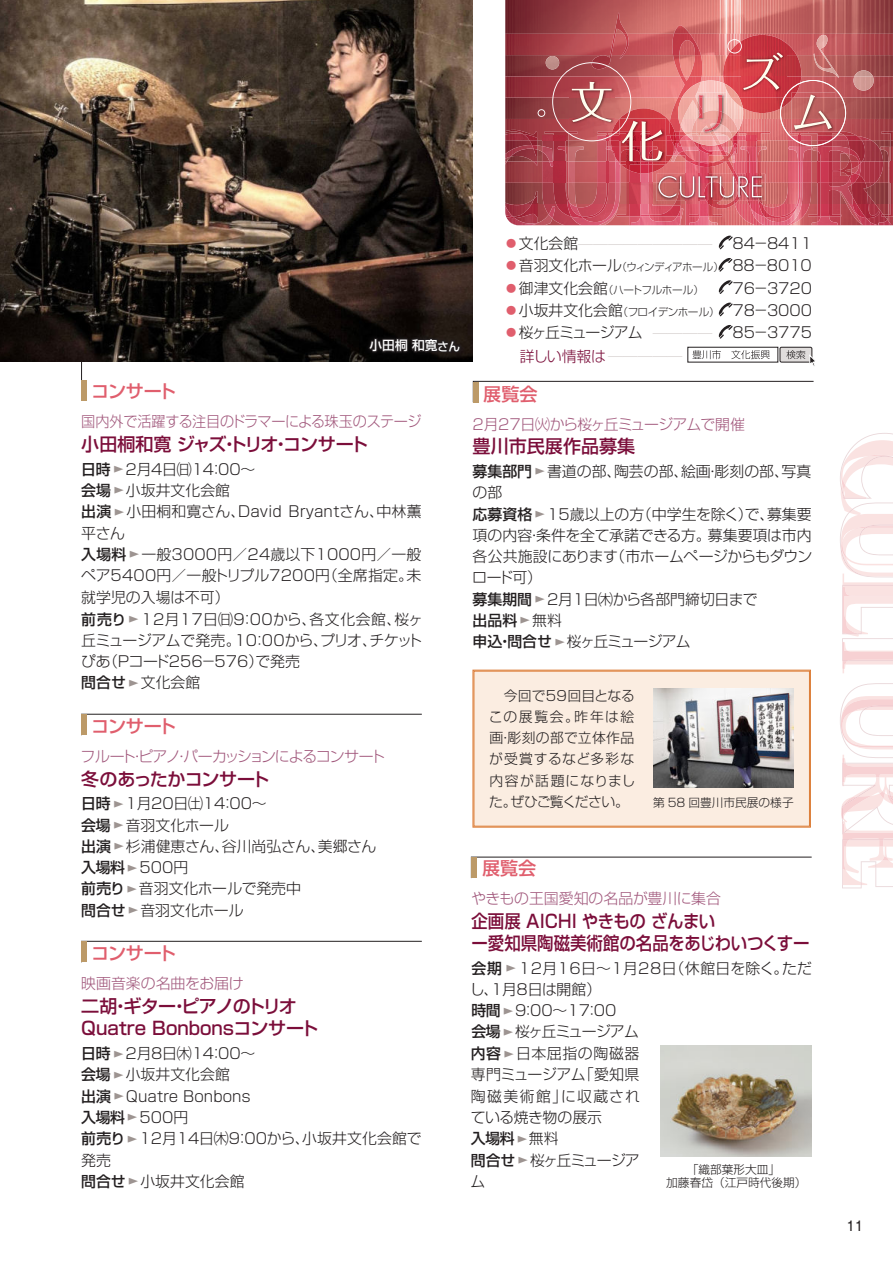
<style>
.page{position:relative;width:893px;height:1263px;background:#fff}
.page>*{position:absolute;margin:0;border:0;box-sizing:border-box;transform-origin:0 0}
.t1{font:500 18px/22.4px "Shin Go Pro";letter-spacing:-.005em;color:#7b0e3a}
.t2{font:500 18px/22.4px "Shin Go Pro";letter-spacing:-.005em;color:#7b0e3a;scale:.91 1}
.t3{font:500 18px "Shin Go Pro";letter-spacing:-.02em;color:#e05e6d}
.t4{font:500 18px "Shin Go Pro";letter-spacing:-.045em;color:#7b0e3a}
.t5{font:500 18px "Shin Go Pro";letter-spacing:-.035em;color:#7b0e3a}
.t6{font:300 14.85px/21.3px "Shin Go Pro";color:#231f20}
.t7{font:300 14.85px/22.6px "Shin Go Pro";color:#dad5d4;text-align:right}
.t8{font:300 14.85px "Shin Go Pro";color:#a1577b}
.t9{font:300 14.85px "Shin Go Pro";letter-spacing:-.03em;color:#a1577b;scale:.95 1}
.t10{font:300 14.85px "Shin Go Pro";letter-spacing:-.075em;color:#a1577b}
.t11{font:300 14.85px "Shin Go Pro";letter-spacing:-.03em;color:#a1577b}
.t12{font:300 13.8px/21.1px "Shin Go Pro";letter-spacing:.025em;color:#231f20;text-align:justify}
.t13{font:13.35px "Gothic MB101 Pro";color:#231f20}
.t14{font:500 12.75px "Shin Go Pro";color:#fff}
.t15{font:300 11.7px/12.8px "Shin Go Pro";color:#231f20;text-align:center}
.t16{font:300 10.65px "Shin Go Pro";letter-spacing:-.035em;color:#231f20}
.s1{font-size:11.7px}
.s2{font-weight:500}
.s3{font-weight:400;color:#e05e6d}
.s4{color:#231f20}
.s5{font-size:10.65px}
.s6{font-weight:400;font-size:14.85px;color:#e05e6d}
.s7{font-size:14.85px}
.s8{color:#dad5d4}
.s9{color:#7b0e3a}
</style>
<div class="page">
<svg style="left:840px;top:433px;width:53px;height:455px"></svg>
<hr style="left:81px;top:357px;width:1px;height:43px;background:#231f20">
<svg style="left:719px;top:236px;width:14px;height:13px"></svg>
<svg style="left:719px;top:258px;width:13px;height:14px"></svg>
<svg style="left:719px;top:280px;width:14px;height:14px"></svg>
<svg style="left:719px;top:303px;width:14px;height:13px"></svg>
<svg style="left:719px;top:325px;width:14px;height:14px"></svg>
<img style="left:505px;top:0;width:388px;height:34px">
<img style="left:505px;top:34px;width:388px;height:5px">
<img style="left:670px;top:25px;width:65px;height:14px">
<img style="left:672px;top:34px;width:29px;height:5px">
<img style="left:591px;top:13px;width:36px;height:26px">
<img style="left:610px;top:34px;width:19px;height:5px">
<img style="left:814px;top:35px;width:14px;height:4px">
<img style="left:728px;top:35px;width:68px;height:4px">
<img style="left:505px;top:39px;width:388px;height:187px">
<div style="left:688px;top:347px;width:90px;height:15px;border:1px solid #231f20"></div>
<div style="left:780px;top:347px;width:32px;height:15px;background:#e0dddc;border-radius:2px"></div>
<div style="left:780px;top:347px;width:32px;height:15px;border:1px solid #231f20;border-radius:2px"></div>
<svg style="left:692px;top:350px;width:29px;height:9px"></svg>
<svg style="left:731px;top:350px;width:39px;height:9px"></svg>
<svg style="left:786px;top:350px;width:29px;height:16px"></svg>
<svg style="left:473px;top:381px;width:341px;height:22px"></svg>
<div style="left:474px;top:382px;width:5px;height:20px;background:#bc9a68"></div>
<img style="left:0;top:0;width:473px;height:361px">
<div style="left:364px;top:334px;width:101px;height:23px;background:#231f20;opacity:.75"></div>
<svg style="left:367px;top:330px;width:95px;height:30px;background:#161211"></svg>
<div style="left:82px;top:380px;width:5px;height:21px;background:#bc9a68"></div>
<div style="left:472px;top:669px;width:339px;height:159px;background:#fbede1"></div>
<img style="left:653px;top:688px;width:141px;height:99px">
<svg style="left:471px;top:857px;width:341px;height:21px"></svg>
<div style="left:472px;top:857px;width:5px;height:21px;background:#bc9a68"></div>
<img style="left:660px;top:1045px;width:152px;height:112px">
<svg style="left:81px;top:941px;width:341px;height:22px"></svg>
<div style="left:82px;top:941px;width:5px;height:21px;background:#bc9a68"></div>
<svg style="left:81px;top:714px;width:341px;height:22px"></svg>
<div style="left:82px;top:714px;width:5px;height:21px;background:#bc9a68"></div>
<img style="left:0;top:0;width:1px;height:106px">
<svg style="left:0;top:21px;width:1px;height:22px"></svg>
<svg style="left:0;top:64px;width:1px;height:21px"></svg>
<svg style="left:0;top:106px;width:1px;height:106px"></svg>
<p class="t14" style="left:369px;top:335px;width:92px">小田桐 和寛<span class="s1">さん</span></p>
<p class="t3" style="left:91px;top:377px;width:86px">コンサート</p>
<p class="t9" style="left:81px;top:409px;width:360px">国内外で活躍する注目のドラマーによる珠玉のステージ</p>
<p class="t4" style="left:81px;top:429px;width:288px">小田桐和寛 ジャズ・トリオ・コンサート</p>
<p class="t6" style="left:81px;top:457px;width:343px"><span class="s2">日時</span><sup>⇔</sup>2月4日㈰14：00～<br><span class="s2">会場</span><sup>⇔</sup>小坂井文化会館<br><span class="s2">出演</span><sup>⇔</sup>小田桐和寛さん、David Bryantさん、中林薫平さん<br><span class="s2">入場料</span><sup>⇔</sup>一般3000円／24歳以下1000円／一般ペア5400円／一般トリプル7200円（全席指定。未就学児の入場は不可）<br><span class="s2">前売り</span><sup>⇔</sup>12月17日㈰9：00から、各文化会館、桜ヶ丘ミュージアムで発売。10：00から、プリオ、チケットぴあ（Pコード256－576）で発売<br><span class="s2">問合せ</span><sup>⇔</sup>文化会館</p>
<p class="t3" style="left:91px;top:711px;width:86px">コンサート</p>
<p class="t10" style="left:81px;top:744px;width:306px">フルート・ピアノ・パーカッションによるコンサート</p>
<p class="t5" style="left:81px;top:764px;width:190px">冬のあったかコンサート</p>
<p class="t6" style="left:81px;top:791px;width:297px"><span class="s2">日時</span><sup>⇔</sup>1月20日㈯14：00～<br><span class="s2">会場</span><sup>⇔</sup>音羽文化ホール<br><span class="s2">出演</span><sup>⇔</sup>杉浦健恵さん、谷川尚弘さん、美郷さん<span class="s2">入場料</span><sup>⇔</sup>500円<br><span class="s2">前売り</span><sup>⇔</sup>音羽文化ホールで発売中<br><span class="s2">問合せ</span><sup>⇔</sup>音羽文化ホール</p>
<p class="t3" style="left:91px;top:939px;width:86px">コンサート</p>
<p class="t8" style="left:81px;top:971px;width:164px">映画音楽の名曲をお届け</p>
<p class="t1" style="left:81px;top:993px;width:239px">二胡・ギター・ピアノのトリオ<br>Quatre Bonbonsコンサート</p>
<p class="t6" style="left:81px;top:1041px;width:342px"><span class="s2">日時</span><sup>⇔</sup>2月8日㈭14：00～<br><span class="s2">会場</span><sup>⇔</sup>小坂井文化会館<br><span class="s2">出演</span><sup>⇔</sup>Quaｔre Bonbons<br><span class="s2">入場料</span><sup>⇔</sup>500円<br><span class="s2">前売り</span><sup>⇔</sup>12月14日㈭9：00から、小坂井文化会館で発売<br><span class="s2">問合せ</span><sup>⇔</sup>小坂井文化会館</p>
<p class="t7" style="left:504px;top:230px;width:210px"><span class="s3">◯</span><span class="s4">文化会館</span>—————————</p>
<p class="t6" style="left:504px;top:230px;width:310px;line-height:22.4px;text-align:right">84－8411<br><span class="s3">◯</span>音羽文化ホール<span class="s5">（ウィンディアホール）</span> 88－8010</p>
<p class="t16" style="left:504px;top:281px;width:202px"><span class="s6">◯</span><span class="s7">御津文化会館</span>（ハートフルホール）</p>
<p class="t6" style="left:504px;top:275px;width:310px;line-height:22.4px;text-align:justify;text-indent:229px">76－3720 <span class="s3">◯</span>小坂井文化会館<span class="s5">（フロイデンホール）</span> 78－3000 <span class="s3">◯</span>桜ヶ丘ミュージアム <span class="s8">————</span></p>
<p class="t7" style="left:520px;top:320px;width:294px"><span class="s4">85－3775<br></span><span class="s9">詳しい情報は</span> ————— 　　　　　　　　</p>
<p class="t3" style="left:483px;top:379px;width:56px">展覧会</p>
<p class="t11" style="left:473px;top:412px;width:274px">2月27日㈫から桜ヶ丘ミュージアムで開催</p>
<p class="t1" style="left:473px;top:433px;width:164px">豊川市民展作品募集</p>
<p class="t6" style="left:472px;top:459px;width:341px"><span class="s2">募集部門</span><sup>⇔</sup>書道の部、陶芸の部、絵画・彫刻の部、写真の部<br><span class="s2">応募資格</span><sup>⇔</sup>15歳以上の方（中学生を除く）で、募集要項の内容・条件を全て承諾できる方。募集要項は市内各公共施設にあります（市ホームページからもダウンロード可）<br><span class="s2">募集期間</span><sup>⇔</sup>2月1日㈭から各部門締切日まで<br><span class="s2">出品料</span><sup>⇔</sup>無料<br><span class="s2">申込・問合せ</span><sup>⇔</sup>桜ヶ丘ミュージアム</p>
<p class="t12" style="left:489px;top:683px;width:148px">　今回で59回目となるこの展覧会。昨年は絵画・彫刻の部で立体作品が受賞するなど多彩な内容が話題になりました。ぜひご覧ください。</p>
<p class="t15" style="left:653px;top:795px;width:142px">第 58 回豊川市民展の様子</p>
<p class="t3" style="left:482px;top:854px;width:56px">展覧会</p>
<p class="t8" style="left:471px;top:886px;width:251px">やきもの王国愛知の名品が豊川に集合</p>
<p class="t2" style="left:471px;top:908px;width:373px">企画展 AICHI やきもの ざんまい<br>ー愛知県陶磁美術館の名品をあじわいつくすー</p>
<p class="t6" style="left:470px;top:955px;width:344px"><span class="s2">会期</span><sup>⇔</sup>12月16日～1月28日（休館日を除く。ただし、1月8日は開館）<br><span class="s2">時間</span><sup>⇔</sup>9：00～17：00<br><span class="s2">会場</span><sup>⇔</sup>桜ヶ丘ミュージアム<br><span class="s2">内容</span><sup>⇔</sup>日本屈指の陶磁器<br>専門ミュージアム「愛知県<br>陶磁美術館」に収蔵され<br>ている焼き物の展示<br><span class="s2">入場料</span><sup>⇔</sup>無料<br><span class="s2">問合せ</span><sup>⇔</sup>桜ヶ丘ミュージア<br>ム</p>
<p class="t15" style="left:666px;top:1161px;width:142px">「織部葉形大皿」<br>加藤春岱（江戸時代後期）</p>
<p class="t13" style="left:846px;top:1215px;width:19px">11</p>
</div>
